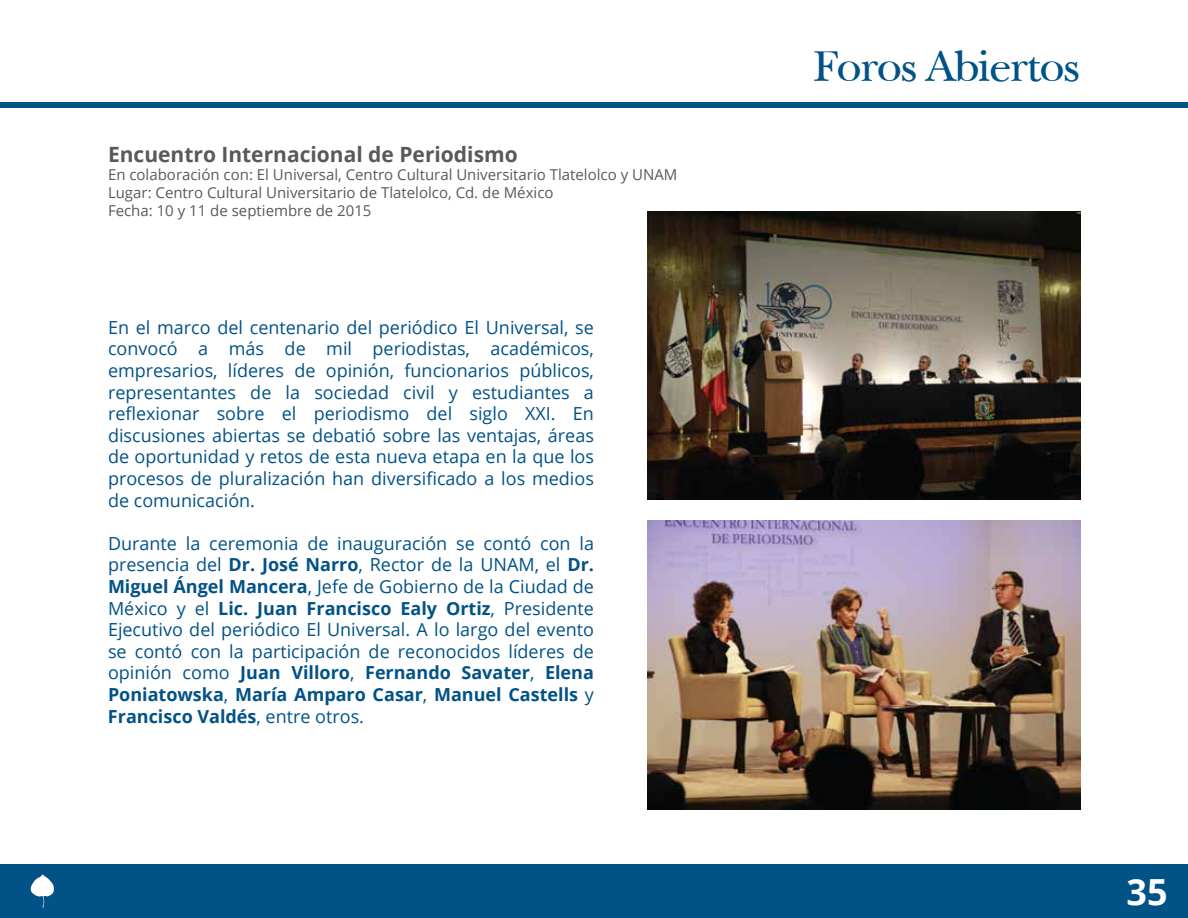
<style>
.page{position:relative;width:1188px;height:918px;background:#fff}
.page>*{position:absolute;margin:0;border:0;box-sizing:border-box;transform-origin:0 0}
.t1{font:45px "New Baskerville";letter-spacing:-.025em;color:#005287}
.t2{font:700 36px "Open Sans";color:#fff}
.t3{font:700 21px "Open Sans";color:#58595b}
.t4{font:18px/21.6px "Open Sans";color:#005287;text-align:justify}
.t5{font:15px/18px "Open Sans";color:#58595b}
.s1{font-weight:700}
</style>
<div class="page">
<img style="left:647px;top:211px;width:433px;height:289px">
<img style="left:647px;top:521px;width:433px;height:289px">
<div style="left:0;top:864px;width:1188px;height:54px;background:#005287"></div>
<svg style="left:30px;top:874px;width:24px;height:34px"></svg>
<div style="left:0;top:103px;width:1188px;height:5px;background:#005287"></div>
<p class="t3" style="left:108px;top:139px;width:411px">Encuentro Internacional de Periodismo</p>
<p class="t5" style="left:108px;top:165px;width:571px">En colaboración con: El Universal, Centro Cultural Universitario Tlatelolco y UNAM<br>Lugar: Centro Cultural Universitario de Tlatelolco, Cd. de México<br>Fecha: 10 y 11 de septiembre de 2015</p>
<p class="t4" style="left:108px;top:316px;width:488px">En el marco del centenario del periódico El Universal, se convocó a más de mil periodistas, académicos, empresarios, líderes de opinión, funcionarios públicos, representantes de la sociedad civil y estudiantes a reflexionar sobre el periodismo del siglo XXI. En discusiones abiertas se debatió sobre las ventajas, áreas de oportunidad y retos de esta nueva etapa en la que los procesos de pluralización han diversificado a los medios de comunicación.</p>
<p class="t4" style="left:108px;top:532px;width:488px">Durante la ceremonia de inauguración se contó con la presencia del <span class="s1">Dr. José Narro</span>, Rector de la UNAM, el <span class="s1">Dr.<br>Miguel Ángel Mancera</span>, Jefe de Gobierno de la Ciudad de México y el <span class="s1">Lic. Juan Francisco Ealy Ortiz</span>, Presidente Ejecutivo del periódico El Universal. A lo largo del evento se contó con la participación de reconocidos líderes de opinión como <span class="s1">Juan Villoro</span>, <span class="s1">Fernando Savater</span>, <span class="s1">Elena Poniatowska</span>, <span class="s1">María Amparo Casar</span>, <span class="s1">Manuel Castells</span> y <span class="s1">Francisco Valdés</span>, entre otros.</p>
<h1 class="t1" style="left:814px;top:38px;width:267px">Foros Abiertos</h1>
<h2 class="t2" style="left:1126px;top:866px;width:43px">35</h2>
</div>
